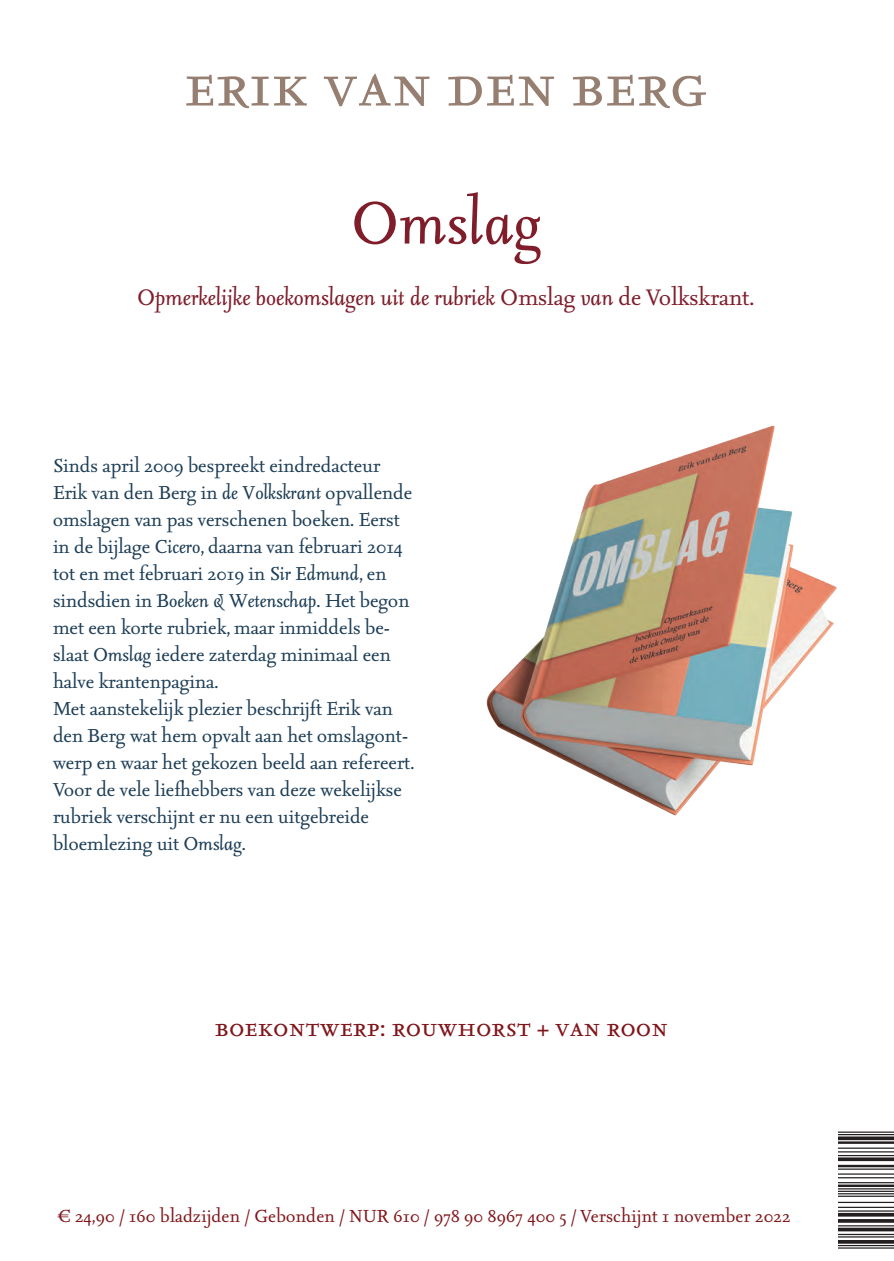
<style>
.page{position:relative;width:894px;height:1261px;background:#fff}
.page>*{position:absolute;margin:0;border:0;box-sizing:border-box;transform-origin:0 0}
.t1{font:72px "Seria Regular Caps";color:#967e71}
.t2{font:italic 72px "Seria";letter-spacing:.01em;color:#7f1d2b}
.t3{font:30px "Seria Regular Caps";color:#80161b}
.t4{font:italic 27px "Seria";color:#7f1d2b}
.t5{font:22.5px/27px "Seria";color:#1c3d56}
.t6{font:21px "Seria";letter-spacing:.01em;color:#80161b}
.s1{font-style:normal}
.s2{font-style:italic}
</style>
<div class="page">
<svg style="left:838px;top:1135px;width:55px;height:112px"></svg>
<hr style="left:838px;top:1131px;width:55px;height:2px;background:#231f20">
<hr style="left:838px;top:1134px;width:55px;height:1px;background:#231f20">
<svg style="left:838px;top:1136px;width:55px;height:4px"></svg>
<hr style="left:838px;top:1141px;width:55px;height:3px;background:#231f20">
<hr style="left:838px;top:1147px;width:55px;height:2px;background:#231f20">
<hr style="left:838px;top:1151px;width:55px;height:1px;background:#231f20">
<hr style="left:838px;top:1155px;width:55px;height:1px;background:#231f20">
<svg style="left:838px;top:1157px;width:55px;height:4px"></svg>
<hr style="left:838px;top:1165px;width:55px;height:2px;background:#231f20">
<hr style="left:838px;top:1168px;width:55px;height:2px;background:#231f20">
<hr style="left:838px;top:1173px;width:55px;height:2px;background:#231f20">
<hr style="left:838px;top:1177px;width:55px;height:1px;background:#231f20">
<hr style="left:838px;top:1182px;width:55px;height:1px;background:#231f20">
<hr style="left:838px;top:1184px;width:55px;height:3px;background:#231f20">
<hr style="left:838px;top:1188px;width:55px;height:1px;background:#231f20">
<hr style="left:838px;top:1191px;width:55px;height:1px;background:#231f20">
<hr style="left:838px;top:1193px;width:55px;height:1px;background:#231f20">
<hr style="left:838px;top:1196px;width:55px;height:1px;background:#231f20">
<hr style="left:838px;top:1202px;width:55px;height:1px;background:#231f20">
<hr style="left:838px;top:1207px;width:55px;height:1px;background:#231f20">
<hr style="left:838px;top:1210px;width:55px;height:2px;background:#231f20">
<hr style="left:838px;top:1213px;width:55px;height:3px;background:#231f20">
<svg style="left:838px;top:1219px;width:55px;height:4px"></svg>
<hr style="left:838px;top:1225px;width:55px;height:1px;background:#231f20">
<hr style="left:838px;top:1228px;width:55px;height:3px;background:#231f20">
<hr style="left:838px;top:1234px;width:55px;height:1px;background:#231f20">
<hr style="left:838px;top:1236px;width:55px;height:1px;background:#231f20">
<svg style="left:838px;top:1240px;width:55px;height:4px"></svg>
<hr style="left:838px;top:1245px;width:55px;height:1px;background:#231f20">
<hr style="left:838px;top:1247px;width:55px;height:2px;background:#231f20">
<img style="left:486px;top:425px;width:351px;height:391px">
<h1 class="t1" style="left:184px;top:48px;width:525px">erik van den berg</h1>
<h1 class="t2" style="left:351px;top:189px;width:191px">Omslag</h1>
<p class="t4" style="left:137px;top:284px;width:618px">Opmerkelijke boekomslagen uit de rubriek <span class="s1">Omslag</span> van <span class="s1">de Volkskrant.</span></p>
<p class="t5" style="left:53px;top:453px;width:363px">Sinds april 2009 bespreekt eindredacteur Erik van den Berg in <span class="s2">de Volkskrant</span> opvallende omslagen van pas verschenen boeken. Eerst in de bijlage <span class="s2">Cicero</span>, daarna van februari 2014 tot en met februari 2019 in S<span class="s2">ir Edmund</span>, en sindsdien in <span class="s2">Boeken &amp; Wetenschap</span>. Het begon met een korte rubriek, maar inmiddels be&shy;slaat <span class="s2">Omslag</span> iedere zaterdag minimaal een halve krantenpagina.<br>Met aanstekelijk plezier beschrijft Erik van den Berg wat hem opvalt aan het omslagont&shy;werp en waar het gekozen beeld aan refereert.<br>Voor de vele liefhebbers van deze wekelijkse rubriek verschijnt er nu een uitgebreide bloemlezing uit <span class="s2">Omslag</span>.</p>
<h2 class="t3" style="left:215px;top:1012px;width:454px">boekontwerp: rouwhorst + van roon</h2>
<p class="t6" style="left:58px;top:1205px;width:733px">€ 24,90 / 160 bladzijden / Gebonden / NUR 610 / 978 90 8967 400 5 / Verschijnt 1 november 2022</p>
</div>
